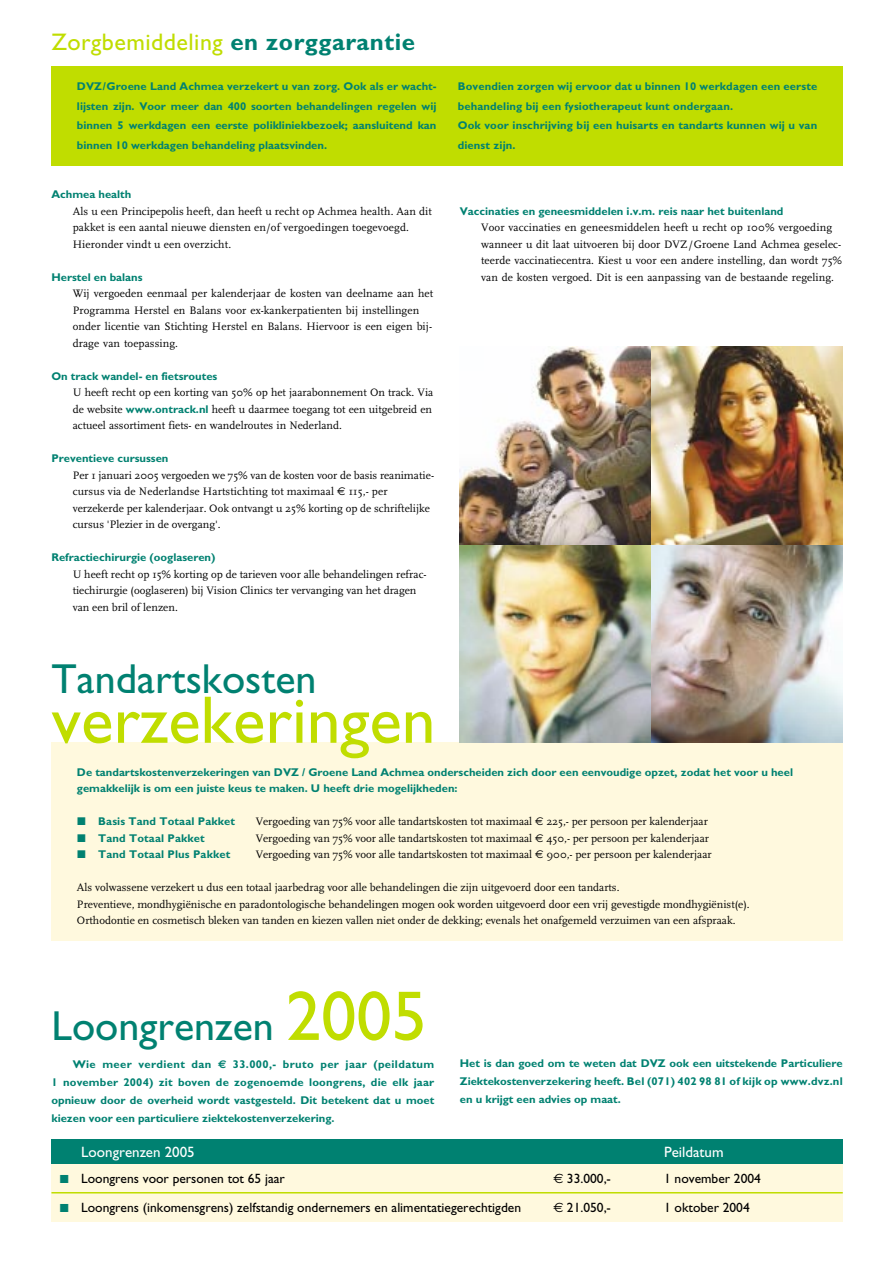
<style>
.page{position:relative;width:893px;height:1262px;background:#fff}
.page>*{position:absolute;margin:0;border:0;box-sizing:border-box;transform-origin:0 0}
.t1{font:67.5px "Gill Sans";color:#c0dd00}
.t2{font:42px "Gill Sans";color:#008171}
.t3{font:24px "Gill Sans";letter-spacing:.02em;color:#c0dd00}
.t4{font:15px "Gill Sans";color:#fff}
.t5{font:13.5px "Gill Sans";color:#000}
.t6{font:11.25px/16.5px "FF Scala";color:#000}
.t7{font:700 11.25px/19.5px "Gill Sans";color:#008171;text-align:justify}
.s1{font-weight:700;color:#008171}
.s2{font-family:"Gill Sans";font-weight:700;color:#008171}
.s3{font-family:"Euro Sans"}
.s4{font-family:"European Pi Three";font-weight:400}
.s5{font-size:70.5px;color:#c0dd00}
</style>
<div class="page">
<div style="left:51px;top:742px;width:791px;height:198px;background:#fff9de"></div>
<div style="left:51px;top:1138px;width:791px;height:83px;background:#fff9de"></div>
<div style="left:51px;top:1138px;width:791px;height:25px;background:#008171"></div>
<hr style="left:51px;top:1192px;width:791px;height:1px;background:#c0dd00">
<img style="left:460px;top:346px;width:382px;height:396px">
<div style="left:51px;top:66px;width:791px;height:99px;background:#c0dd00"></div>
<h3 class="t3" style="left:51px;top:33px;width:365px">Zorgbemiddeling <span class="s1">en zorggarantie</span></h3>
<p class="t7" style="left:77px;top:78px;width:361px">DVZ/Groene Land Achmea verzekert u van zorg. Ook als er wacht&shy;lijsten zijn. Voor meer dan 400 soorten behandelingen regelen wij binnen 5 werkdagen een eerste polikliniekbezoek; aansluitend kan binnen 10 werkdagen behandeling plaatsvinden.</p>
<p class="t7" style="left:458px;top:78px;width:361px;text-align:left">Bovendien zorgen wij ervoor dat u binnen 10 werkdagen een eerste behandeling bij een fysiotherapeut kunt ondergaan.<br>Ook voor inschrijving bij een huisarts en tandarts kunnen wij u van dienst zijn.</p>
<p class="t7" style="left:51px;top:186px;width:81px">Achmea health</p>
<p class="t6" style="left:73px;top:204px;width:361px">Als u een Principepolis heeft, dan heeft u recht op Achmea health. Aan dit pakket is een aantal nieuwe diensten en/of vergoedingen toegevoegd.<br>Hieronder vindt u een overzicht.</p>
<p class="t7" style="left:51px;top:268px;width:93px">Herstel en balans</p>
<p class="t6" style="left:73px;top:286px;width:362px">Wij vergoeden eenmaal per kalenderjaar de kosten van deelname aan het Programma Herstel en Balans voor ex-kankerpatienten bij instellingen onder licentie van Stichting Herstel en Balans. Hiervoor is een eigen bij&shy;drage van toepassing.</p>
<p class="t7" style="left:51px;top:367px;width:167px">On track wandel- en fietsroutes</p>
<p class="t6" style="left:73px;top:385px;width:362px;text-align:justify">U heeft recht op een korting van 50% op het jaarabonnement On track. Via de website <span class="s2">www.ontrack.nl</span> heeft u daarmee toegang tot een uitgebreid en actueel assortiment fiets- en wandelroutes in Nederland.</p>
<p class="t7" style="left:51px;top:450px;width:118px">Preventieve cursussen</p>
<p class="t6" style="left:73px;top:468px;width:363px">Per 1 januari 2005 vergoeden we 75% van de kosten voor de basis reanimatie&shy;cursus via de Nederlandse Hartstichting tot maximaal <span class="s3">€</span> 115,- per verzekerde per kalenderjaar. Ook ontvangt u 25% korting op de schriftelijke cursus 'Plezier in de overgang'.</p>
<p class="t7" style="left:51px;top:549px;width:165px">Refractiechirurgie (ooglaseren)</p>
<p class="t6" style="left:73px;top:567px;width:355px">U heeft recht op 15% korting op de tarieven voor alle behandelingen refrac&shy;tiechirurgie (ooglaseren) bij Vision Clinics ter vervanging van het dragen van een bril of lenzen.</p>
<h2 class="t2" style="left:51px;top:664px;width:266px">Tandartskosten</h2>
<h1 class="t1" style="left:51px;top:696px;width:385px">verzekeringen</h1>
<p class="t7" style="left:460px;top:202px;width:325px">Vaccinaties en geneesmiddelen i.v.m. reis naar het buitenland</p>
<p class="t6" style="left:481px;top:220px;width:362px">Voor vaccinaties en geneesmiddelen heeft u recht op 100% vergoeding wanneer u dit laat uitvoeren bij door DVZ/Groene Land Achmea geselec&shy;teerde vaccinatiecentra. Kiest u voor een andere instelling, dan wordt 75% van de kosten vergoed. Dit is een aanpassing van de bestaande regeling.</p>
<p class="t7" style="left:77px;top:765px;width:717px;line-height:16.5px">De tandartskostenverzekeringen van DVZ / Groene Land Achmea onderscheiden zich door een eenvoudige opzet, zodat het voor u heel gemakkelijk is om een juiste keus te maken. U heeft drie mogelijkheden:</p>
<p class="t7" style="left:77px;top:813px;width:159px"><span class="s4">-</span> Basis Tand Totaal Pakket</p>
<p class="t6" style="left:256px;top:814px;width:454px">Vergoeding van 75% voor alle tandartskosten tot maximaal <span class="s3">€</span> 225,- per persoon per kalenderjaar</p>
<p class="t7" style="left:77px;top:829px;width:129px"><span class="s4">-</span> Tand Totaal Pakket</p>
<p class="t6" style="left:256px;top:831px;width:455px">Vergoeding van 75% voor alle tandartskosten tot maximaal <span class="s3">€</span> 450,- per persoon per kalenderjaar</p>
<p class="t7" style="left:77px;top:846px;width:155px"><span class="s4">-</span> Tand Totaal Plus Pakket</p>
<p class="t6" style="left:256px;top:847px;width:457px">Vergoeding van 75% voor alle tandartskosten tot maximaal <span class="s3">€</span> 900,- per persoon per kalenderjaar</p>
<p class="t6" style="left:77px;top:880px;width:674px">Als volwassene verzekert u dus een totaal jaarbedrag voor alle behandelingen die zijn uitgevoerd door een tandarts.<br>Preventieve, mondhygiënische en paradontologische behandelingen mogen ook worden uitgevoerd door een vrij gevestigde mondhygiënist(e).<br>Orthodontie en cosmetisch bleken van tanden en kiezen vallen niet onder de dekking; evenals het onafgemeld verzuimen van een afspraak.</p>
<h2 class="t2" style="left:51px;top:1011px;width:377px">Loongrenzen <span class="s5">2005</span></h2>
<p class="t7" style="left:51px;top:1056px;width:384px;line-height:18px;text-indent:21px">Wie meer verdient dan <span class="s3">€</span> 33.000,- bruto per jaar (peildatum 1 november 2004) zit boven de zogenoemde loongrens, die elk jaar opnieuw door de overheid wordt vastgesteld. Dit betekent dat u moet kiezen voor een particuliere ziektekostenverzekering.</p>
<p class="t7" style="left:460px;top:1055px;width:384px;line-height:18px">Het is dan goed om te weten dat DVZ ook een uitstekende Particuliere Ziektekostenverzekering heeft. Bel (071) 402 98 81 of kijk op www.dvz.nl en u krijgt een advies op maat.</p>
<h3 class="t4" style="left:81px;top:1147px;width:115px">Loongrenzen 2005</h3>
<h3 class="t4" style="left:664px;top:1147px;width:61px">Peildatum</h3>
<p class="t5" style="left:81px;top:1173px;width:205px">Loongrens voor personen tot 65 jaar</p>
<p class="t5" style="left:553px;top:1173px;width:59px"><span class="s3">€</span> 33.000,-</p>
<p class="t5" style="left:664px;top:1173px;width:98px">1 november 2004</p>
<p class="t5" style="left:81px;top:1202px;width:441px">Loongrens (inkomensgrens) zelfstandig ondernemers en alimentatiegerechtigden</p>
<p class="t5" style="left:553px;top:1202px;width:59px"><span class="s3">€</span> 21.050,-</p>
<p class="t5" style="left:664px;top:1202px;width:87px">1 oktober 2004</p>
</div>
